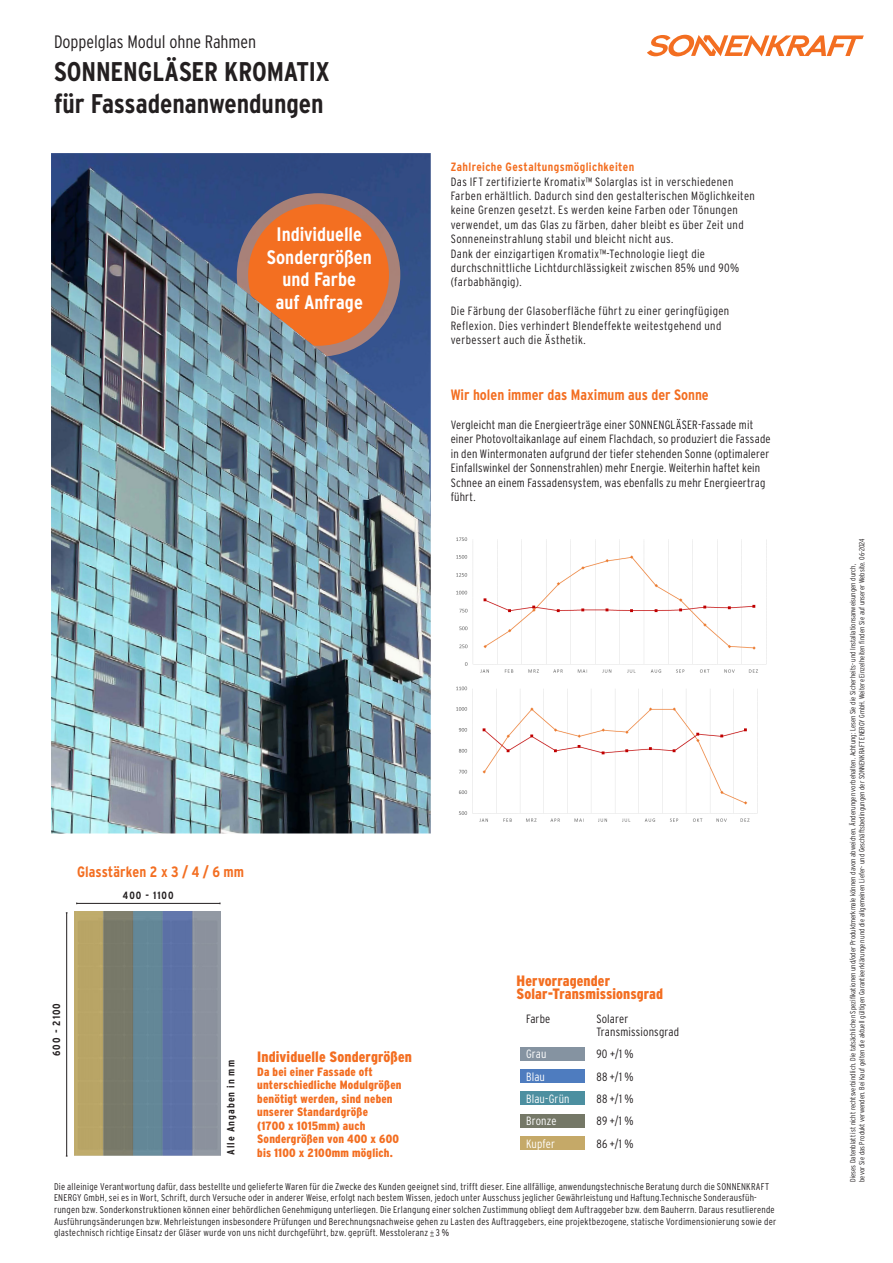
<style>
.page{position:relative;width:893px;height:1263px;background:#fff}
.page>*{position:absolute;margin:0;border:0;box-sizing:border-box;transform-origin:0 0}
.t1{font:700 27px/32.4px "Interstate Condensed";letter-spacing:-.005em;color:#231f20}
.t2{font:700 19.5px/22.5px "Interstate Condensed";color:#fff;text-align:center}
.t3{font:300 18px "Interstate Condensed";letter-spacing:-.005em;color:#231f20}
.t4{font:900 15px/13.5px "Interstate Condensed";letter-spacing:.01em;color:#f36e21}
.t5{font:700 15px "Interstate Condensed";color:#f36e21}
.t6{font:300 12px/14.4px "Interstate Condensed";letter-spacing:.025em;color:#231f20}
.t7{font:900 12px/13.5px "Interstate Condensed";letter-spacing:.015em;color:#f36e21}
.t8{font:700 12px "Interstate Condensed";letter-spacing:.03em;color:#f36e21}
.t9{font:300 12px "Interstate Condensed";letter-spacing:.015em;color:#fff}
.t10{font:700 10.5px "Interstate Condensed";letter-spacing:.095em;color:#231f20}
.t11{font:300 9.75px/11.7px "Interstate Condensed";letter-spacing:.02em;color:#231f20}
.t12{font:300 7.5px/9px "Interstate Condensed";color:#231f20}
</style>
<div class="page">
<svg style="left:647px;top:35px;width:217px;height:21px"></svg>
<svg style="left:430px;top:1230px;width:4px;height:6px"></svg>
<img style="left:75px;top:912px;width:146px;height:244px">
<hr style="left:66px;top:913px;width:1px;height:243px;background:#231f20">
<hr style="left:77px;top:903px;width:143px;height:1px;background:#231f20">
<img style="left:456px;top:537px;width:311px;height:136px">
<img style="left:456px;top:686px;width:302px;height:136px">
<img style="left:51px;top:153px;width:380px;height:680px">
<div style="left:520px;top:1047px;width:64px;height:13px;background:#8593a1"></div>
<div style="left:520px;top:1069px;width:64px;height:14px;background:#4e7cbf"></div>
<div style="left:520px;top:1091px;width:64px;height:14px;background:#4c8fa0"></div>
<div style="left:520px;top:1114px;width:64px;height:13px;background:#757867"></div>
<div style="left:520px;top:1136px;width:64px;height:14px;background:#c5a968"></div>
<svg style="left:237px;top:193px;width:163px;height:164px;background:#9d8581"></svg>
<svg style="left:248px;top:204px;width:141px;height:142px;background:#d5723c"></svg>
<h3 class="t3" style="left:54px;top:32px;width:204px">Doppelglas Modul ohne Rahmen</h3>
<h1 class="t1" style="left:54px;top:55px;width:277px">SONNENGLÄSER KROMATIX für Fassadenanwendungen</h1>
<h2 class="t2" style="left:267px;top:223px;width:106px">Individuelle<br>Sondergrößen und Farbe<br>auf Anfrage</h2>
<p class="t8" style="left:451px;top:160px;width:185px">Zahlreiche Gestaltungsmöglichkeiten</p>
<p class="t6" style="left:451px;top:174px;width:306px">Das IFT zertifizierte Kromatix™ Solarglas ist in verschiedenen Farben erhältlich. Dadurch sind den gestalterischen Möglichkeiten keine Grenzen gesetzt. Es werden keine Farben oder Tönungen verwendet, um das Glas zu färben, daher bleibt es über Zeit und Sonneneinstrahlung stabil und bleicht nicht aus.<br>Dank der einzigartigen Kromatix™-Technologie liegt die durchschnittliche Lichtdurchlässigkeit zwischen 85% und 90% (farbabhängig).</p>
<p class="t6" style="left:451px;top:304px;width:280px">Die Färbung der Glasoberfläche führt zu einer geringfügigen<br>Reflexion. Dies verhindert Blendeffekte weitestgehend und verbessert auch die Ästhetik.</p>
<p class="t5" style="left:451px;top:386px;width:260px">Wir holen immer das Maximum aus der Sonne</p>
<p class="t6" style="left:451px;top:417px;width:321px">Vergleicht man die Energieerträge einer SONNENGLÄSER-Fassade mit einer Photovoltaikanlage auf einem Flachdach, so produziert die Fassade in den Wintermonaten aufgrund der tiefer stehenden Sonne (optimalerer Einfallswinkel der Sonnenstrahlen) mehr Energie. Weiterhin haftet kein Schnee an einem Fassadensystem, was ebenfalls zu mehr Energieertrag führt.</p>
<p class="t5" style="left:77px;top:864px;width:169px">Glasstärken 2 x 3 / 4 / 6 mm</p>
<p class="t10" style="left:123px;top:889px;width:52px">400 - 1100</p>
<p class="t10" style="left:51px;top:1056px;width:54px;rotate:-90deg">600 - 2100</p>
<p class="t10" style="left:225px;top:1155px;width:96px;rotate:-90deg">Alle Angaben in mm</p>
<p class="t4" style="left:257px;top:1050px;width:156px">Individuelle Sondergrößen</p>
<p class="t7" style="left:257px;top:1065px;width:146px">Da bei einer Fassade oft unterschiedliche Modulgrößen benötigt werden, sind neben unserer Standardgröße<br>(1700 x 1015mm) auch<br>Sondergrößen von 400 x 600 bis 1100 x 2100mm möglich.</p>
<p class="t4" style="left:517px;top:974px;width:148px">Hervorragender<br>Solar-Transmissionsgrad</p>
<p class="t6" style="left:526px;top:1011px;width:26px">Farbe</p>
<p class="t6" style="left:596px;top:1011px;width:84px;line-height:13.5px">Solarer<br>Transmissionsgrad</p>
<p class="t9" style="left:526px;top:1047px;width:22px">Grau</p>
<p class="t6" style="left:596px;top:1047px;width:39px">90 +/1 %</p>
<p class="t9" style="left:526px;top:1070px;width:20px">Blau</p>
<p class="t6" style="left:596px;top:1069px;width:39px">88 +/1 %</p>
<p class="t9" style="left:526px;top:1092px;width:45px">Blau-Grün</p>
<p class="t6" style="left:596px;top:1091px;width:39px">88 +/1 %</p>
<p class="t9" style="left:526px;top:1114px;width:32px">Bronze</p>
<p class="t6" style="left:596px;top:1114px;width:39px">89 +/1 %</p>
<p class="t9" style="left:526px;top:1137px;width:30px">Kupfer</p>
<p class="t6" style="left:596px;top:1136px;width:39px">86 +/1 %</p>
<p class="t11" style="left:54px;top:1180px;width:724px">Die alleinige Verantwortung dafür, dass bestellte und gelieferte Waren für die Zwecke des Kunden geeignet sind, trifft dieser. Eine allfällige, anwendungstechnische Beratung durch die SONNENKRAFT ENERGY GmbH, sei es in Wort, Schrift, durch Versuche oder in anderer Weise, erfolgt nach bestem Wissen, jedoch unter Ausschuss jeglicher Gewährleistung und Haftung.Technische Sonderausfüh&shy;rungen bzw. Sonderkonstruktionen können einer behördlichen Genehmigung unterliegen. Die Erlangung einer solchen Zustimmung obliegt dem Auftraggeber bzw. dem Bauherrn. Daraus resutlierende Ausführungsänderungen bzw. Mehrleistungen insbesondere Prüfungen und Berechnungsnachweise gehen zu Lasten des Auftraggebers, eine projektbezogene, statische Vordimensionierung sowie der glastechnisch richtige Einsatz der Gläser wurde von uns nicht durchgeführt, bzw. geprüft. Messtoleranz 3 %</p>
<p class="t12" style="left:848px;top:1182px;width:645px;rotate:-90deg">Dieses Datenblatt ist nicht rechtsverbindlich. Die tatsächlichen Spezifikationen und/oder Produktmerkmale können davon abweichen. Änderungen vorbehalten. Achtung: Lesen Sie die Sicherheits- und Installationsanweisungen durch,<br>bevor Sie das Produkt verwenden. Bei Kauf gelten die aktuell gültigen Garantieerklärungen und die allgemeinen Liefer- und Geschäftsbedingungen der SONNENKRAFT ENERGY GmbH. Weitere Einzelheiten finden Sie auf unserer Website. 06-2024</p>
</div>
